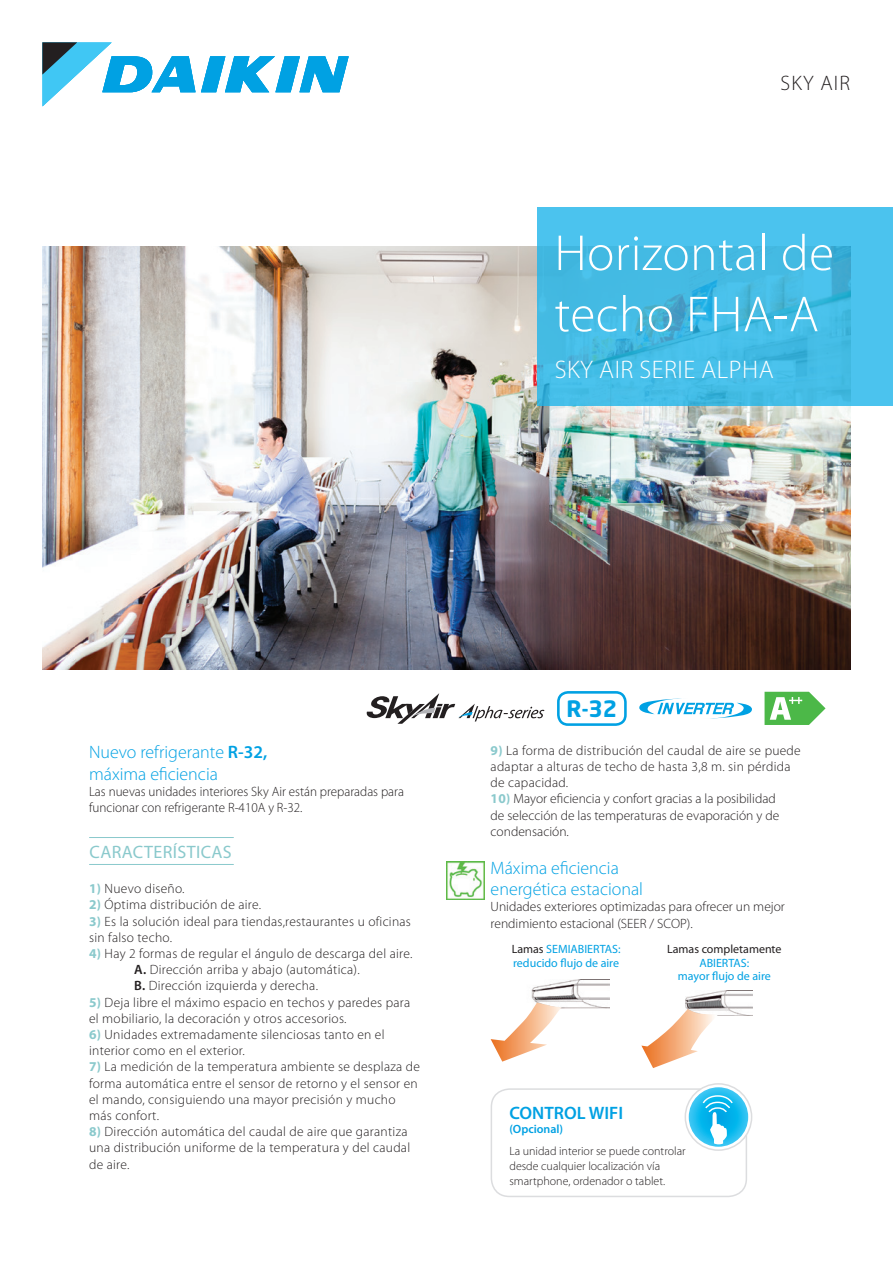
<style>
.page{position:relative;width:893px;height:1263px;background:#fff}
.page>*{position:absolute;margin:0;border:0;box-sizing:border-box;transform-origin:0 0}
.t1{font:300 51px/61.2px "Myriad Pro";letter-spacing:.01em;color:#fff}
.t2{font:300 25.5px "Myriad Pro";letter-spacing:.02em;color:#fff}
.t3{font:700 22.35px "Neo Tech Std";color:#00a1e3}
.t4{font:300 21px "Myriad Pro";letter-spacing:.06em;color:#231f20}
.t5{font:300 18px/21.6px "Myriad Pro";color:#00a1e3}
.t6{font:18px "Myriad Pro";letter-spacing:.02em;color:#8ac9cc}
.t7{font:600 18px "Myriad Pro";color:#00a1e3}
.t8{font:300 13.5px/16.2px "Myriad Pro";letter-spacing:.02em;color:#231f20}
.t9{font:300 13.5px/16.2px "Myriad Pro";color:#231f20}
.t10{font:300 12px/15px "Myriad Pro";color:#231f20}
.t11{font:12px/13.5px "Myriad Pro";color:#00a1e3;text-align:center}
.t12{font:12px "Myriad Pro";color:#231f20}
.t13{font:600 12px "Myriad Pro";color:#00a1e3}
.s1{font-weight:600}
.s2{font-weight:700;color:#8ac9cc}
.s3{color:#231f20}
</style>
<div class="page">
<svg style="left:43px;top:43px;width:306px;height:63px"></svg>
<img style="left:43px;top:247px;width:807px;height:423px">
<svg style="left:639px;top:698px;width:113px;height:20px"></svg>
<div style="left:557px;top:691px;width:70px;height:35px;border:3px solid #00a1e3;border-radius:10px"></div>
<svg style="left:366px;top:693px;width:179px;height:31px"></svg>
<svg style="left:764px;top:692px;width:61px;height:33px"></svg>
<div style="left:491px;top:1088px;width:256px;height:109px;border:2px solid #dcdddf;border-radius:18px"></div>
<svg style="left:685px;top:1084px;width:67px;height:66px"></svg>
<div style="left:685px;top:1083px;width:67px;height:68px;border:2px solid #dcdddf;border-radius:50%"></div>
<svg style="left:689px;top:1087px;width:59px;height:60px"></svg>
<svg style="left:702px;top:1094px;width:31px;height:50px"></svg>
<hr style="left:89px;top:864px;width:144px;height:1px;background:#8ac9cc">
<hr style="left:89px;top:837px;width:144px;height:1px;background:#8ac9cc">
<img style="left:686px;top:990px;width:66px;height:25px">
<svg style="left:641px;top:1009px;width:77px;height:59px"></svg>
<img style="left:531px;top:979px;width:79px;height:29px">
<svg style="left:491px;top:1002px;width:70px;height:60px"></svg>
<img style="left:446px;top:861px;width:39px;height:38px">
<svg style="left:537px;top:208px;width:356px;height:198px;background:#45bce6"></svg>
<h3 class="t4" style="left:780px;top:71px;width:71px">SKY AIR</h3>
<h1 class="t1" style="left:554px;top:223px;width:281px">Horizontal de techo FHA-A</h1>
<h2 class="t2" style="left:555px;top:355px;width:220px">SKY AIR SERIE ALPHA</h2>
<h3 class="t5" style="left:89px;top:742px;width:180px">Nuevo refrigerante <span class="s1">R-32, </span>máxima eficiencia</h3>
<p class="t9" style="left:89px;top:783px;width:316px">Las nuevas unidades interiores Sky Air están preparadas para funcionar con refrigerante R-410A y R-32.</p>
<h3 class="t6" style="left:89px;top:842px;width:144px">CARACTERÍSTICAS</h3>
<p class="t8" style="left:89px;top:881px;width:97px"><span class="s2">1)</span> Nuevo diseño.</p>
<p class="t8" style="left:89px;top:897px;width:173px"><span class="s2">2)</span> Óptima distribución de aire.</p>
<p class="t8" style="left:89px;top:913px;width:323px"><span class="s2">3)</span> Es la solución ideal para tiendas,restaurantes u oficinas sin falso techo.</p>
<p class="t8" style="left:134px;top:945px;width:280px;text-indent:-45px"><span class="s2">4)</span> Hay 2 formas de regular el ángulo de descarga del aire.<br><span class="s1">A.</span> Dirección arriba y abajo (automática).<br><span class="s1">B.</span> Dirección izquierda y derecha.</p>
<p class="t8" style="left:89px;top:994px;width:323px"><span class="s2">5)</span> Deja libre el máximo espacio en techos y paredes para el mobiliario, la decoración y otros accesorios.</p>
<p class="t8" style="left:89px;top:1026px;width:297px"><span class="s2">6)</span> Unidades extremadamente silenciosas tanto en el interior como en el exterior.</p>
<p class="t8" style="left:89px;top:1059px;width:332px"><span class="s2">7)</span> La medición de la temperatura ambiente se desplaza de forma automática entre el sensor de retorno y el sensor en el mando, consiguiendo una mayor precisión y mucho más confort.</p>
<p class="t8" style="left:89px;top:1124px;width:323px"><span class="s2">8)</span> Dirección automática del caudal de aire que garantiza una distribución uniforme de la temperatura y del caudal de aire.</p>
<h3 class="t3" style="left:566px;top:694px;width:52px">R-32</h3>
<p class="t8" style="left:491px;top:742px;width:312px"><span class="s2">9)</span> La forma de distribución del caudal de aire se puede adaptar a alturas de techo de hasta 3,8 m. sin pérdida de capacidad.</p>
<p class="t9" style="left:491px;top:791px;width:290px"><span class="s2">10)</span> Mayor eficiencia y confort gracias a la posibilidad de selección de las temperaturas de evaporación y de condensación.</p>
<h3 class="t5" style="left:491px;top:857px;width:154px">Máxima eficiencia energética estacional</h3>
<p class="t9" style="left:491px;top:899px;width:296px">Unidades exteriores optimizadas para ofrecer un mejor rendimiento estacional (SEER / SCOP).</p>
<p class="t11" style="left:512px;top:942px;width:110px;text-align:left"><span class="s3">Lamas</span> SEMIABIERTAS: reducido flujo de aire</p>
<p class="t12" style="left:667px;top:942px;width:116px">Lamas completamente</p>
<p class="t11" style="left:678px;top:956px;width:94px">ABIERTAS:<br>mayor flujo de aire</p>
<h3 class="t7" style="left:509px;top:1103px;width:115px">CONTROL WIFI</h3>
<p class="t13" style="left:509px;top:1122px;width:55px">(Opcional)</p>
<p class="t10" style="left:509px;top:1143px;width:178px">La unidad interior se puede controlar desde cualquier localización vía smartphone, ordenador o tablet.</p>
</div>
